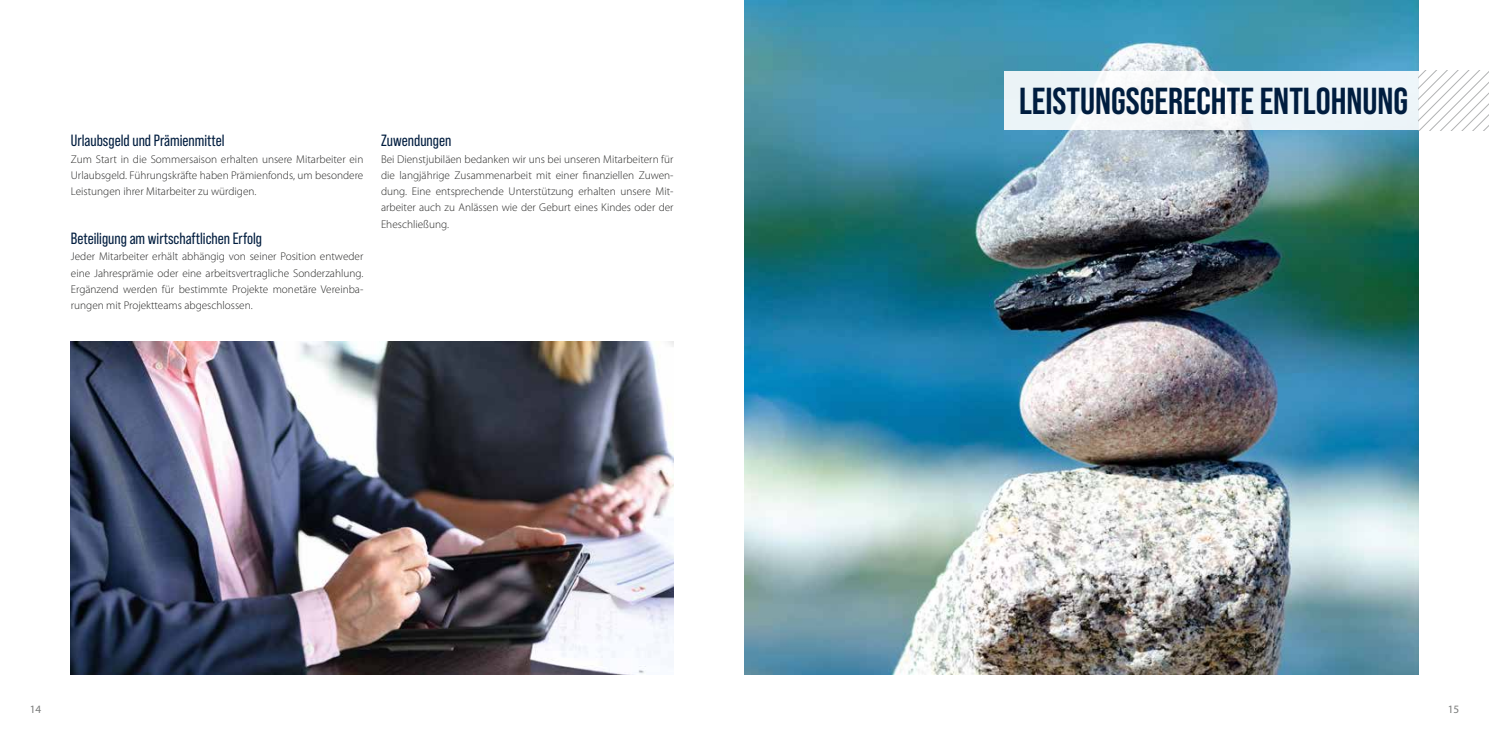
<style>
.page{position:relative;width:1489px;height:745px;background:#fff}
.page>*{position:absolute;margin:0;border:0;box-sizing:border-box;transform-origin:0 0}
.t1{font:700 37.5px "Bebas Neue Pro";color:#001d3f}
.t2{font:16.25px "Bebas Neue Pro";color:#001d3f}
.t3{font:300 11.25px/16.2px "Myriad Pro";color:#272726;text-align:justify}
.t4{font:11.25px "Myriad Pro";color:#7a7b7a}
</style>
<div class="page">
<img style="left:71px;top:341px;width:602px;height:332px">
<img style="left:744px;top:0;width:673px;height:673px">
<div style="left:1003px;top:71px;width:419px;height:59px;background:linear-gradient(to right,#f2f6f8,#eef5fa)"></div>
<svg style="left:1417px;top:71px;width:71px;height:59px"></svg>
<h2 class="t2" style="left:71px;top:131px;width:155px">Urlaubsgeld und Prämienmittel</h2>
<p class="t3" style="left:71px;top:151px;width:294px">Zum Start in die Sommersaison erhalten unsere Mitarbeiter ein Urlaubsgeld. Führungskräfte haben Prämienfonds, um besondere Leistungen ihrer Mitarbeiter zu würdigen.</p>
<h2 class="t2" style="left:71px;top:229px;width:193px">Beteiligung am wirtschaftlichen Erfolg</h2>
<p class="t3" style="left:71px;top:248px;width:294px">Jeder Mitarbeiter erhält abhängig von seiner Position entweder eine Jahresprämie oder eine arbeitsvertragliche Sonderzahlung.<br>Ergänzend werden für bestimmte Projekte monetäre Vereinba&shy;rungen mit Projektteams abgeschlossen.</p>
<h2 class="t2" style="left:381px;top:131px;width:72px">Zuwendungen</h2>
<p class="t3" style="left:381px;top:151px;width:294px">Bei Dienstjubiläen bedanken wir uns bei unseren Mitarbeitern für die langjährige Zusammenarbeit mit einer finanziellen Zuwen&shy;dung. Eine entsprechende Unterstützung erhalten unsere Mit&shy;arbeiter auch zu Anlässen wie der Geburt eines Kindes oder der Eheschließung.</p>
<h1 class="t1" style="left:1018px;top:79px;width:391px">LEISTUNGSGERECHTE ENTLOHNUNG</h1>
<p class="t4" style="left:30px;top:702px;width:13px">14</p>
<p class="t4" style="left:1447px;top:702px;width:13px">15</p>
</div>
